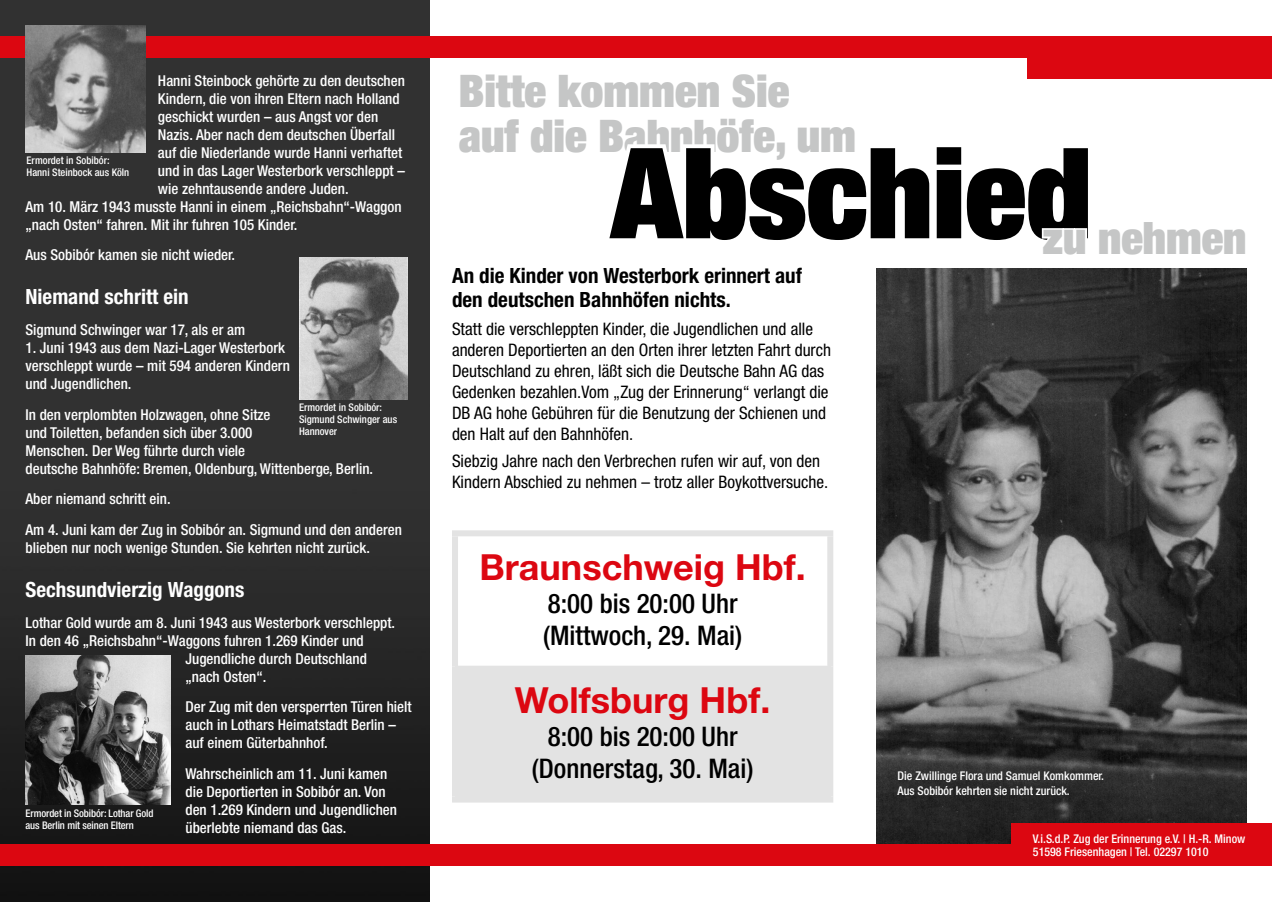
<style>
.page{position:relative;width:1272px;height:902px;background:#fff}
.page>*{position:absolute;margin:0;border:0;box-sizing:border-box;transform-origin:0 0}
.t1{font:900 condensed 126px "Helvetica Neue LT Std";color:#000}
.t2{font:900 condensed 45px "Helvetica Neue LT Std";color:#c5c6c6}
.t3{font:900 condensed 44.7px "Helvetica Neue LT Std";color:#c5c6c6}
.t4{font:700 36px "Helvetica Neue LT Std";color:#dc0711}
.t5{font:500 condensed 27px "Helvetica Neue LT Std";color:#000}
.copy{font:700 condensed 21px/24px "Helvetica Neue LT Std";color:#000}
.Head2_White{font:700 condensed 21px "Helvetica Neue LT Std";color:#fff}
.copy-2{font:condensed 17.25px/21px "Helvetica Neue LT Std";color:#000}
.copy_White{font:500 condensed 15px/18px "Helvetica Neue LT Std";color:#fff}
.t6{font:500 condensed 12px "Helvetica Neue LT Std";color:#fff}
.t7{font:500 condensed 10.5px/12px "Helvetica Neue LT Std";color:#fff}
</style>
<div class="page">
<img style="left:0;top:0;width:429px;height:901px">
<div style="left:0;top:37px;width:1271px;height:21px;background:#dc0711"></div>
<div style="left:1026px;top:55px;width:245px;height:24px;background:#dc0711"></div>
<img style="left:299px;top:257px;width:108px;height:142px">
<img style="left:26px;top:26px;width:119px;height:126px">
<img style="left:26px;top:655px;width:145px;height:149px">
<img style="left:876px;top:268px;width:370px;height:576px">
<div style="left:455px;top:666px;width:375px;height:133px;background:#e3e3e3"></div>
<hr style="left:458px;top:665px;width:369px;height:2px;background:#e3e3e3">
<div style="left:452px;top:530px;width:381px;height:6px;background:#e3e3e3"></div>
<div style="left:452px;top:536px;width:6px;height:130px;background:#e3e3e3"></div>
<div style="left:827px;top:536px;width:6px;height:130px;background:#e3e3e3"></div>
<div style="left:452px;top:666px;width:6px;height:130px;background:#e3e3e3"></div>
<div style="left:827px;top:666px;width:6px;height:130px;background:#e3e3e3"></div>
<div style="left:452px;top:796px;width:381px;height:6px;background:#e3e3e3"></div>
<div style="left:0;top:844px;width:1271px;height:21px;background:#dc0711"></div>
<div style="left:1011px;top:822px;width:260px;height:25px;background:#dc0711"></div>
<p class="copy_White" style="left:158px;top:71px;width:248px">Hanni Steinbock gehörte zu den deutschen</p>
<p class="copy_White" style="left:158px;top:89px;width:243px">Kindern, die von ihren Eltern nach Holland</p>
<p class="copy_White" style="left:158px;top:107px;width:222px">geschickt wurden – aus Angst vor den</p>
<p class="copy_White" style="left:158px;top:125px;width:238px">Nazis. Aber nach dem deutschen Überfall</p>
<p class="copy_White" style="left:158px;top:143px;width:246px">auf die Niederlande wurde Hanni verhaftet</p>
<p class="copy_White" style="left:158px;top:161px;width:248px">und in das Lager Westerbork verschleppt –</p>
<p class="copy_White" style="left:158px;top:179px;width:192px">wie zehntausende andere Juden.</p>
<p class="copy_White" style="left:26px;top:197px;width:377px">Am 10. März 1943 musste Hanni in einem „Reichsbahn“-Waggon</p>
<p class="copy_White" style="left:26px;top:215px;width:273px">„nach Osten“ fahren. Mit ihr fuhren 105 Kinder.</p>
<p class="copy_White" style="left:26px;top:246px;width:211px">Aus Sobibór kamen sie nicht wieder.</p>
<p class="Head2_White" style="left:26px;top:284px;width:165px">Niemand schritt ein</p>
<p class="copy_White" style="left:26px;top:320px;width:221px">Sigmund Schwinger war 17, als er am</p>
<p class="copy_White" style="left:26px;top:338px;width:266px">1. Juni 1943 aus dem Nazi-Lager Westerbork verschleppt wurde – mit 594 anderen Kindern und Jugendlichen.</p>
<p class="copy_White" style="left:26px;top:405px;width:349px">In den verplombten Holzwagen, ohne Sitze<br>und Toiletten, befanden sich über 3.000<br>Menschen. Der Weg führte durch viele<br>deutsche Bahnhöfe: Bremen, Oldenburg, Wittenberge, Berlin.</p>
<p class="copy_White" style="left:26px;top:490px;width:147px">Aber niemand schritt ein.</p>
<p class="copy_White" style="left:26px;top:520px;width:378px">Am 4. Juni kam der Zug in Sobibór an. Sigmund und den anderen blieben nur noch wenige Stunden. Sie kehrten nicht zurück.</p>
<p class="Head2_White" style="left:26px;top:576px;width:220px">Sechsundvierzig Waggons</p>
<p class="copy_White" style="left:26px;top:613px;width:371px">Lothar Gold wurde am 8. Juni 1943 aus Westerbork verschleppt.</p>
<p class="copy_White" style="left:26px;top:631px;width:340px">In den 46 „Reichsbahn“-Waggons fuhren 1.269 Kinder und</p>
<p class="copy_White" style="left:185px;top:649px;width:183px">Jugendliche durch Deutschland</p>
<p class="copy_White" style="left:185px;top:667px;width:82px">„nach Osten“.</p>
<p class="copy_White" style="left:185px;top:697px;width:228px">Der Zug mit den versperrten Türen hielt auch in Lothars Heimatstadt Berlin – auf einem Güterbahnhof.</p>
<p class="copy_White" style="left:185px;top:764px;width:213px">Wahrscheinlich am 11. Juni kamen die Deportierten in Sobibór an. Von den 1.269 Kindern und Jugendlichen überlebte niemand das Gas.</p>
<p class="t7" style="left:27px;top:154px;width:85px">Ermordet in Sobibór:</p>
<p class="t7" style="left:27px;top:166px;width:104px">Hanni Steinbock aus Köln</p>
<p class="t7" style="left:299px;top:401px;width:85px">Ermordet in Sobibór:</p>
<p class="t7" style="left:299px;top:413px;width:100px">Sigmund Schwinger aus</p>
<p class="t7" style="left:299px;top:425px;width:40px">Hannover</p>
<p class="t7" style="left:26px;top:806px;width:129px">Ermordet in Sobibór: Lothar Gold aus Berlin mit seinen Eltern</p>
<p class="t2" style="left:458px;top:62px;width:332px">Bitte kommen Sie</p>
<p class="t2" style="left:458px;top:107px;width:399px">auf die Bahnhöfe, um</p>
<p class="t1" style="left:610px;top:113px;width:482px">Abschied</p>
<p class="t3" style="left:1042px;top:210px;width:205px">zu nehmen</p>
<p class="copy" style="left:452px;top:264px;width:351px">An die Kinder von Westerbork erinnert auf den deutschen Bahnhöfen nichts.</p>
<p class="copy-2" style="left:452px;top:318px;width:380px">Statt die verschleppten Kinder, die Jugendlichen und alle anderen Deportierten an den Orten ihrer letzten Fahrt durch Deutschland zu ehren, läßt sich die Deutsche Bahn AG das Gedenken bezahlen.Vom „Zug der Erinnerung“ verlangt die DB AG hohe Gebühren für die Benutzung der Schienen und den Halt auf den Bahnhöfen.</p>
<p class="copy-2" style="left:452px;top:450px;width:378px">Siebzig Jahre nach den Verbrechen rufen wir auf, von den<br>Kindern Abschied zu nehmen – trotz aller Boykottversuche.</p>
<p class="t4" style="left:479px;top:545px;width:327px">Braunschweig Hbf.</p>
<p class="t5" style="left:548px;top:587px;width:191px">8:00 bis 20:00 Uhr</p>
<p class="t5" style="left:543px;top:619px;width:200px">(Mittwoch, 29. Mai)</p>
<p class="t4" style="left:515px;top:678px;width:257px">Wolfsburg Hbf.</p>
<p class="t5" style="left:548px;top:720px;width:191px">8:00 bis 20:00 Uhr</p>
<p class="t5" style="left:532px;top:752px;width:223px">(Donnerstag, 30. Mai)</p>
<p class="t6" style="left:897px;top:768px;width:208px">Die Zwillinge Flora und Samuel Komkommer.</p>
<p class="t6" style="left:897px;top:783px;width:174px">Aus Sobibór kehrten sie nicht zurück.</p>
<p class="t6" style="left:1032px;top:831px;width:214px">V.i.S.d.P. Zug der Erinnerung e.V. | H.-R. Minow</p>
<p class="t6" style="left:1032px;top:844px;width:177px">51598 Friesenhagen | Tel. 02297 1010</p>
</div>
